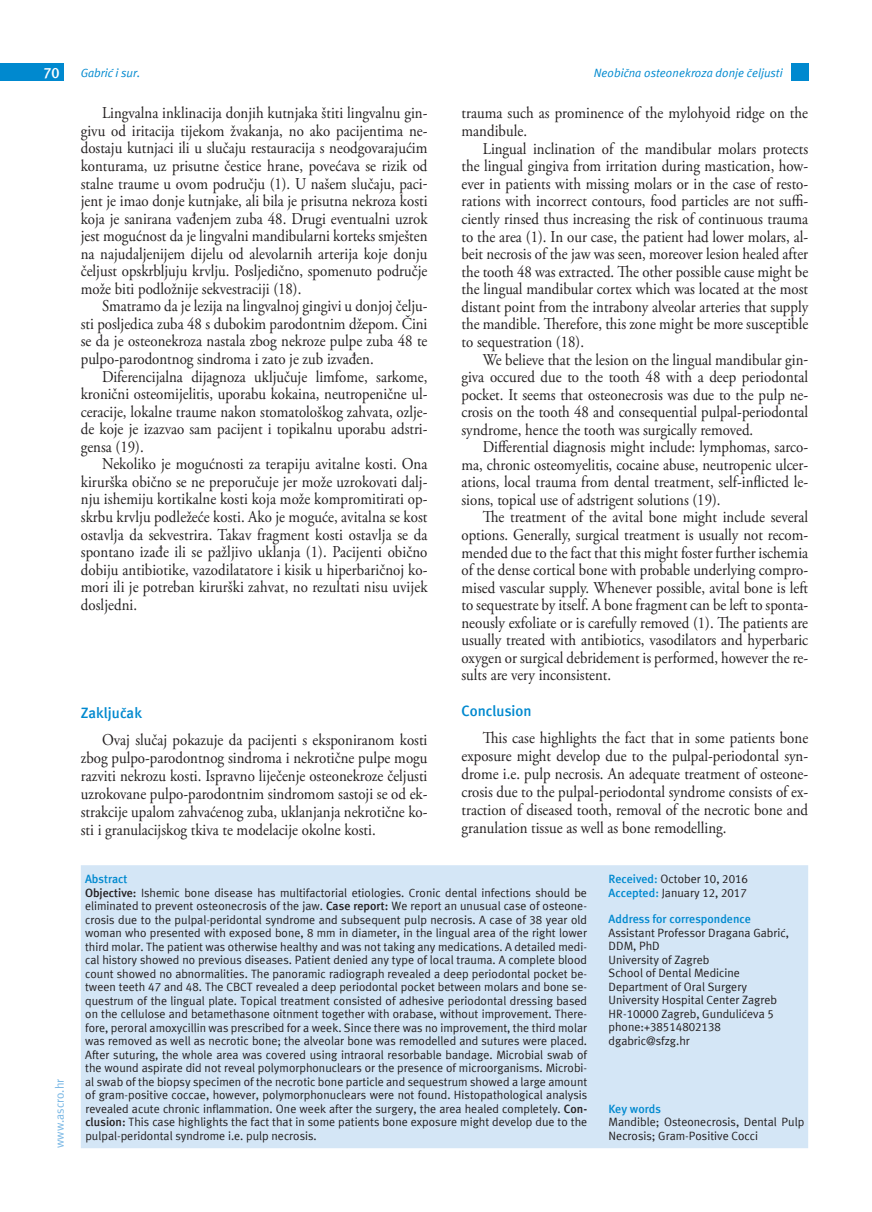
<style>
.page{position:relative;width:872px;height:1212px;background:#fff}
.page>*{position:absolute;margin:0;border:0;box-sizing:border-box;transform-origin:0 0}
.t1{font:16.5px/17.5px "Adobe Garamond Pro";color:#231f20;text-align:justify;scale:.9 1}
.t2{font:700 15px "Meta ASC";color:#0089cf}
.t3{font:700 15px "Meta ASC";color:#fff}
.t4{font:12px/13.5px "Meta ASC";color:#231f20}
.t5{font:italic 12px "Meta ASC";color:#0089cf}
.t6{font:700 12px "Meta ASC";color:#0089cf}
.t7{font:12px "Meta ASC";color:#77b6e4}
.s1{font-weight:700;color:#0089cf}
.s2{font-weight:700}
</style>
<div class="page">
<div style="left:791px;top:64px;width:17px;height:17px;background:#0089cf"></div>
<div style="left:0;top:64px;width:64px;height:17px;background:#0089cf"></div>
<div style="left:81px;top:865px;width:727px;height:283px;background:#d4e6f6"></div>
<p class="t3" style="left:43px;top:64px;width:18px">70</p>
<p class="t5" style="left:81px;top:66px;width:61px">Gabrić i sur.</p>
<p class="t5" style="left:594px;top:66px;width:190px">Neobična osteonekroza donje čeljusti</p>
<p class="t7" style="left:53px;top:1148px;width:71px;rotate:-90deg">www.ascro.hr</p>
<p class="t1" style="left:81px;top:105px;width:387px;text-indent:21px">Lingvalna inklinacija donjih kutnjaka štiti lingvalnu gin&shy;givu od iritacija tijekom žvakanja, no ako pacijentima ne&shy;dostaju kutnjaci ili u slučaju restauracija s neodgovarajućim konturama, uz prisutne čestice hrane, povećava se rizik od stalne traume u ovom području (1). U našem slučaju, paci&shy;jent je imao donje kutnjake, ali bila je prisutna nekroza kosti koja je sanirana vađenjem zuba 48. Drugi eventualni uzrok jest mogućnost da je lingvalni mandibularni korteks smješten na najudaljenijem dijelu od alevolarnih arterija koje donju čeljust opskrbljuju krvlju. Posljedično, spomenuto područje može biti podložnije sekvestraciji (18).</p>
<p class="t1" style="left:81px;top:298px;width:387px;text-indent:21px">Smatramo da je lezija na lingvalnoj gingivi u donjoj čelju&shy;sti posljedica zuba 48 s dubokim parodontnim džepom. Čini se da je osteonekroza nastala zbog nekroze pulpe zuba 48 te pulpo-parodontnog sindroma i zato je zub izvađen.</p>
<p class="t1" style="left:81px;top:368px;width:387px;text-indent:21px">Diferencijalna dijagnoza uključuje limfome, sarkome, kronični osteomijelitis, uporabu kokaina, neutropenične ul&shy;ceracije, lokalne traume nakon stomatološkog zahvata, ozlje&shy;de koje je izazvao sam pacijent i topikalnu uporabu adstri&shy;gensa (19).</p>
<p class="t1" style="left:81px;top:456px;width:387px;text-indent:21px">Nekoliko je mogućnosti za terapiju avitalne kosti. Ona kirurška obično se ne preporučuje jer može uzrokovati dalj&shy;nju ishemiju kortikalne kosti koja može kompromitirati op&shy;skrbu krvlju podležeće kosti. Ako je moguće, avitalna se kost ostavlja da sekvestrira. Takav fragment kosti ostavlja se da spontano izađe ili se pažljivo uklanja (1). Pacijenti obično dobiju antibiotike, vazodilatatore i kisik u hiperbaričnoj ko&shy;mori ili je potreban kirurški zahvat, no rezultati nisu uvijek dosljedni.</p>
<p class="t2" style="left:81px;top:704px;width:63px">Zaključak</p>
<p class="t1" style="left:81px;top:731px;width:387px;line-height:18px;text-indent:21px">Ovaj slučaj pokazuje da pacijenti s eksponiranom kosti zbog pulpo-parodontnog sindroma i nekrotične pulpe mogu razviti nekrozu kosti. Ispravno liječenje osteonekroze čeljusti uzrokovane pulpo-parodontnim sindromom sastoji se od ek&shy;strakcije upalom zahvaćenog zuba, uklanjanja nekrotične ko&shy;sti i granulacijskog tkiva te modelacije okolne kosti.</p>
<p class="t1" style="left:461px;top:105px;width:387px;line-height:18px">trauma such as prominence of the mylohyoid ridge on the mandibule.</p>
<p class="t1" style="left:461px;top:140px;width:387px;text-indent:21px">Lingual inclination of the mandibular molars protects the lingual gingiva from irritation during mastication, how&shy;ever in patients with missing molars or in the case of resto&shy;rations with incorrect contours, food particles are not suffi&shy;ciently rinsed thus increasing the risk of continuous trauma to the area (1). In our case, the patient had lower molars, al&shy;beit necrosis of the jaw was seen, moreover lesion healed after the tooth 48 was extracted. The other possible cause might be the lingual mandibular cortex which was located at the most distant point from the intrabony alveolar arteries that supply the mandible. Therefore, this zone might be more susceptible to sequestration (18).</p>
<p class="t1" style="left:461px;top:351px;width:387px;text-indent:21px">We believe that the lesion on the lingual mandibular gin&shy;giva occured due to the tooth 48 with a deep periodontal pocket. It seems that osteonecrosis was due to the pulp ne&shy;crosis on the tooth 48 and consequential pulpal-periodontal syndrome, hence the tooth was surgically removed.</p>
<p class="t1" style="left:461px;top:439px;width:387px;text-indent:21px">Differential diagnosis might include: lymphomas, sarco&shy;ma, chronic osteomyelitis, cocaine abuse, neutropenic ulcer&shy;ations, local trauma from dental treatment, self-inflicted le&shy;sions, topical use of adstrigent solutions (19).</p>
<p class="t1" style="left:461px;top:509px;width:387px;text-indent:21px">The treatment of the avital bone might include several options. Generally, surgical treatment is usually not recom&shy;mended due to the fact that this might foster further ischemia of the dense cortical bone with probable underlying compro&shy;mised vascular supply. Whenever possible, avital bone is left to sequestrate by itself. A bone fragment can be left to sponta&shy;neously exfoliate or is carefully removed (1). The patients are usually treated with antibiotics, vasodilators and hyperbaric oxygen or surgical debridement is performed, however the re&shy;sults are very inconsistent.</p>
<p class="t2" style="left:461px;top:702px;width:72px">Conclusion</p>
<p class="t1" style="left:461px;top:730px;width:387px;line-height:18px;text-indent:21px">This case highlights the fact that in some patients bone exposure might develop due to the pulpal-periodontal syn&shy;drome i.e. pulp necrosis. An adequate treatment of osteone&shy;crosis due to the pulpal-periodontal syndrome consists of ex&shy;traction of diseased tooth, removal of the necrotic bone and granulation tissue as well as bone remodelling.</p>
<p class="t4" style="left:85px;top:872px;width:504px"><span class="s1">Abstract<br></span><span class="s2">Objective:</span> Ishemic bone disease has multifactorial etiologies. Cronic dental infections should be eliminated to prevent osteonecrosis of the jaw. <span class="s2">Case report:</span> We report an unusual case of osteone&shy;crosis due to the pulpal-peridontal syndrome and subsequent pulp necrosis. A case of 38 year old woman who presented with exposed bone, 8 mm in diameter, in the lingual area of the right lower third molar. The patient was otherwise healthy and was not taking any medications. A detailed medi&shy;cal history showed no previous diseases. Patient denied any type of local trauma. A complete blood count showed no abnormalities. The panoramic radiograph revealed a deep periodontal pocket be&shy;tween teeth 47 and 48. The CBCT revealed a deep periodontal pocket between molars and bone se&shy;questrum of the lingual plate. Topical treatment consisted of adhesive periodontal dressing based on the cellulose and betamethasone oitnment together with orabase, without improvement. There&shy;fore, peroral amoxycillin was prescribed for a week. Since there was no improvement, the third molar was removed as well as necrotic bone; the alveolar bone was remodelled and sutures were placed.<br>After suturing, the whole area was covered using intraoral resorbable bandage. Microbial swab of the wound aspirate did not reveal polymorphonuclears or the presence of microorganisms. Microbi&shy;al swab of the biopsy specimen of the necrotic bone particle and sequestrum showed a large amount of gram-positive coccae, however, polymorphonuclears were not found. Histopathological analysis revealed acute chronic inflammation. One week after the surgery, the area healed completely. <span class="s2">Con&shy;clusion:</span> This case highlights the fact that in some patients bone exposure might develop due to the pulpal-peridontal syndrome i.e. pulp necrosis.</p>
<p class="t4" style="left:608px;top:872px;width:141px"><span class="s1">Received:</span> October 10, 2016<br><span class="s1">Accepted:</span> January 12, 2017</p>
<p class="t6" style="left:608px;top:912px;width:144px">Address for correspondence</p>
<p class="t4" style="left:608px;top:926px;width:182px">Assistant Professor Dragana Gabrić,<br>DDM, PhD<br>University of Zagreb<br>School of Dental Medicine<br>Department of Oral Surgery<br>University Hospital Center Zagreb<br>HR-10000 Zagreb, Gundulićeva 5 phone:+38514802138 dgabric@sfzg.hr</p>
<p class="t6" style="left:608px;top:1101px;width:54px">Key words</p>
<p class="t4" style="left:608px;top:1115px;width:197px">Mandible; Osteonecrosis, Dental Pulp<br>Necrosis; Gram-Positive Cocci</p>
</div>
